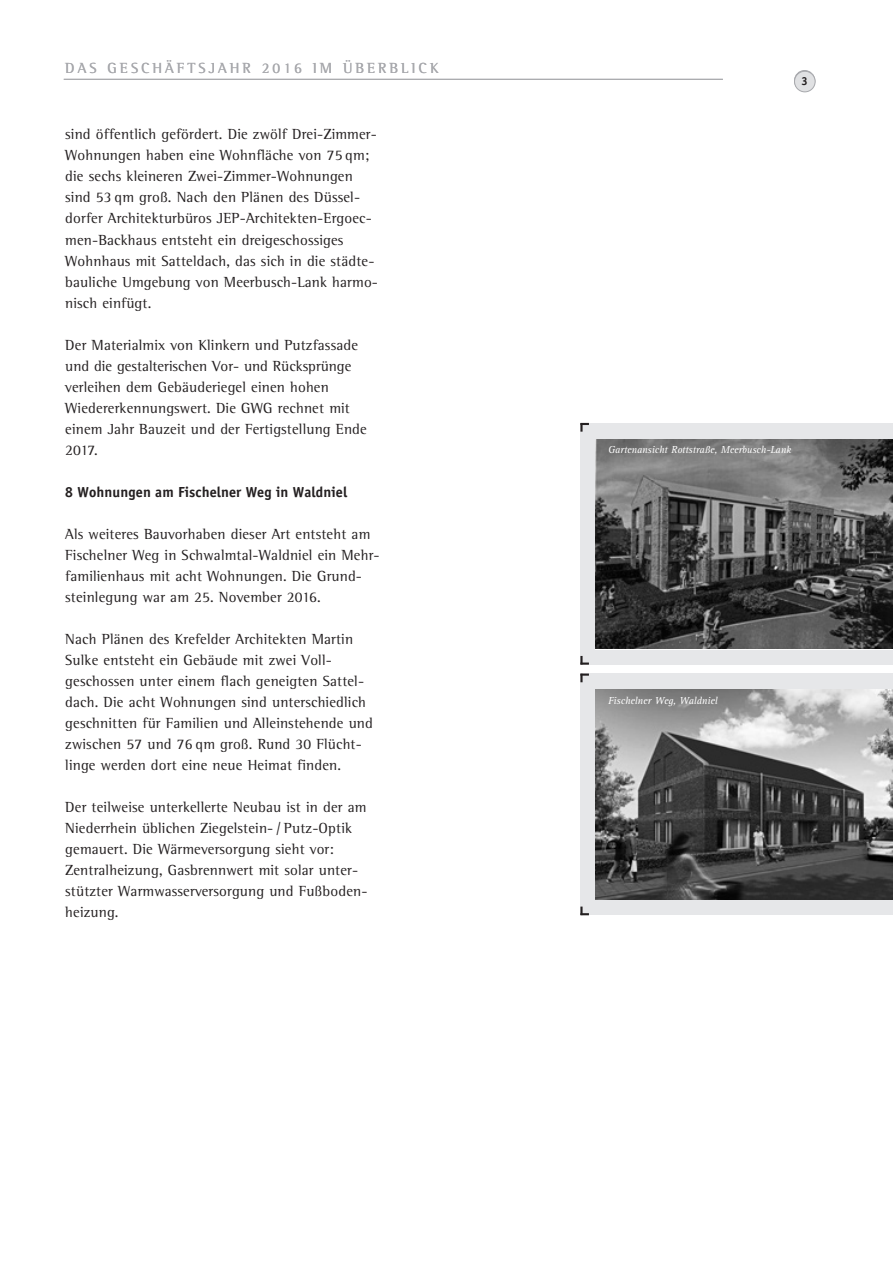
<style>
.page{position:relative;width:893px;height:1263px;background:#fff}
.page>*{position:absolute;margin:0;border:0;box-sizing:border-box;transform-origin:0 0}
.t1{font:15px/21px "Rotis Semi Serif";letter-spacing:.01em;color:#231f20}
.t2{font:700 15px "Officina Sans";letter-spacing:.01em;color:#231f20}
.t3{font:15px "Rotis Semi Serif";letter-spacing:.2em;color:#a8a9ad}
.t4{font:700 12px "Officina Sans";color:#231f20}
.t5{font:italic 10.5px "Rotis Serif";letter-spacing:-.015em;color:#fff}
</style>
<div class="page">
<div style="left:794px;top:70px;width:21px;height:21px;border:1px solid #a8a9ad;border-radius:50%"></div>
<div style="left:794px;top:71px;width:21px;height:21px;background:#e0e1e3;border-radius:50%"></div>
<div style="left:794px;top:71px;width:21px;height:21px;border:1px solid #a8a9ad;border-radius:50%"></div>
<div style="left:580px;top:673px;width:313px;height:242px;background:#e6e7e9"></div>
<img style="left:595px;top:690px;width:298px;height:210px">
<svg style="left:580px;top:906px;width:9px;height:9px"></svg>
<svg style="left:580px;top:673px;width:9px;height:9px"></svg>
<hr style="left:64px;top:79px;width:659px;height:1px;background:#a8a9ad">
<div style="left:580px;top:423px;width:313px;height:242px;background:#e6e7e9"></div>
<img style="left:595px;top:439px;width:298px;height:210px">
<svg style="left:580px;top:656px;width:9px;height:9px"></svg>
<svg style="left:580px;top:423px;width:9px;height:9px"></svg>
<p class="t3" style="left:65px;top:59px;width:375px">Das Geschäftsjahr 2016 im Überblick</p>
<p class="t1" style="left:65px;top:124px;width:314px">sind öffentlich gefördert. Die zwölf Drei-Zimmer-Wohnungen haben eine Wohnfläche von 75 qm; die sechs kleineren Zwei-Zimmer-Wohnungen sind 53 qm groß. Nach den Plänen des Düssel&shy;dorfer Architekturbüros JEP-Architekten-Ergoec&shy;men-Backhaus entsteht ein dreigeschossiges Wohnhaus mit Satteldach, das sich in die städte&shy;bauliche Umgebung von Meerbusch-Lank harmo&shy;nisch einfügt.</p>
<p class="t1" style="left:65px;top:334px;width:303px">Der Materialmix von Klinkern und Putzfassade und die gestalterischen Vor- und Rücksprünge verleihen dem Gebäuderiegel einen hohen Wiedererkennungswert. Die GWG rechnet mit einem Jahr Bauzeit und der Fertigstellung Ende 2017.</p>
<p class="t2" style="left:65px;top:482px;width:283px">8 Wohnungen am Fischelner Weg in Waldniel</p>
<p class="t1" style="left:65px;top:523px;width:316px">Als weiteres Bauvorhaben dieser Art entsteht am Fischelner Weg in Schwalmtal-Waldniel ein Mehr&shy;familienhaus mit acht Wohnungen. Die Grund&shy;steinlegung war am 25. November 2016.</p>
<p class="t1" style="left:65px;top:628px;width:309px">Nach Plänen des Krefelder Architekten Martin Sulke entsteht ein Gebäude mit zwei Voll&shy;geschossen unter einem flach geneigten Sattel&shy;dach. Die acht Wohnungen sind unterschiedlich geschnitten für Familien und Alleinstehende und zwischen 57 und 76 qm groß. Rund 30 Flücht&shy;linge werden dort eine neue Heimat finden.</p>
<p class="t1" style="left:65px;top:796px;width:304px">Der teilweise unterkellerte Neubau ist in der am Niederrhein üblichen Ziegelstein- / Putz-Optik gemauert. Die Wärmeversorgung sieht vor:<br>Zentralheizung, Gasbrennwert mit solar unter&shy;stützter Warmwasserversorgung und Fußboden&shy;heizung.</p>
<p class="t4" style="left:802px;top:74px;width:8px">3</p>
<p class="t5" style="left:608px;top:444px;width:185px">Gartenansicht Rottstraße, Meerbusch-Lank</p>
<p class="t5" style="left:608px;top:694px;width:111px">Fischelner Weg, Waldniel</p>
</div>
